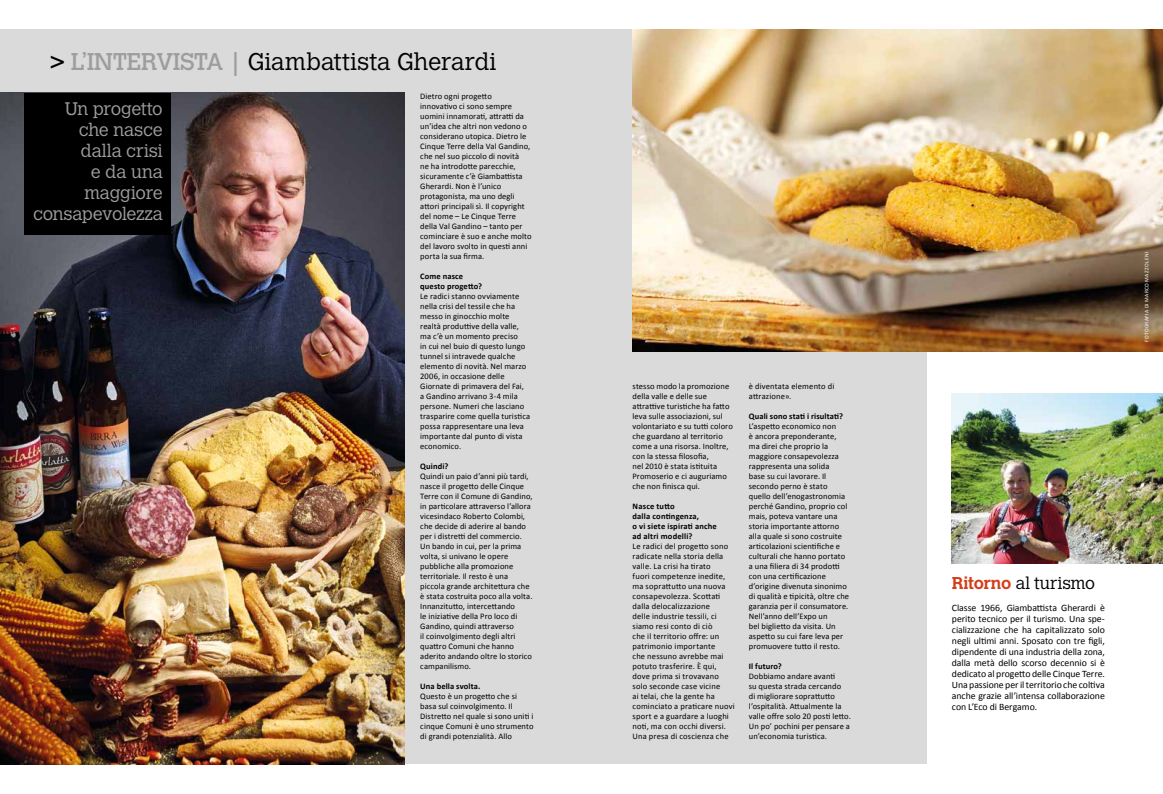
<style>
.page{position:relative;width:1163px;height:794px;background:#fff}
.page>*{position:absolute;margin:0;border:0;box-sizing:border-box;transform-origin:0 0}
.t1{font:300 24px "Calvert MT Std";color:#000}
.t2{font:300 18px/21px "Calvert MT Std";letter-spacing:-.01em;color:#9d9d9c;text-align:right}
.t3{font:300 17px "Calvert MT Std";letter-spacing:.005em;color:#000}
.t4{font:9.8px/11px "Calibri";letter-spacing:-.005em;color:#000;text-align:justify}
.t5{font:8.5px/10px "Calibri";letter-spacing:.01em;color:#000}
.t6{font:700 8.5px/10px "Calibri";letter-spacing:.015em;color:#000}
.t7{font:5.5px "Calibri";letter-spacing:.06em;color:#fff}
.s1{font-weight:400}
.s2{font-weight:400;color:#9d9d9c}
.s3{font-weight:700;color:#d53d18}
</style>
<div class="page">
<div style="left:0;top:30px;width:926px;height:734px;background:#dadada"></div>
<img style="left:0;top:92px;width:404px;height:672px">
<div style="left:25px;top:93px;width:146px;height:141px;background:#000"></div>
<img style="left:632px;top:30px;width:530px;height:322px">
<img style="left:951px;top:394px;width:211px;height:169px">
<h1 class="t1" style="left:50px;top:48px;width:448px"><span class="s1">&gt;</span> <span class="s2">L’INTERVISTA |</span> Giambattista Gherardi</h1>
<p class="t5" style="left:420px;top:91px;width:113px">Dietro ogni progetto<br>innovativo ci sono sempre uomini innamorati, attratti da un’idea che altri non vedono o considerano utopica. Dietro le<br>Cinque Terre della Val Gandino, che nel suo piccolo di novità<br>ne ha introdotte parecchie, sicuramente c’è Giambattista<br>Gherardi. Non è l’unico protagonista, ma uno degli attori principali sì. Il copyright del nome – Le Cinque Terre della Val Gandino – tanto per cominciare è suo e anche molto del lavoro svolto in questi anni porta la sua firma.</p>
<p class="t6" style="left:420px;top:271px;width:63px">Come nasce questo progetto?</p>
<p class="t5" style="left:420px;top:291px;width:111px">Le radici stanno ovviamente nella crisi del tessile che ha messo in ginocchio molte realtà produttive della valle, ma c’è un momento preciso<br>in cui nel buio di questo lungo tunnel si intravede qualche elemento di novità. Nel marzo<br>2006, in occasione delle<br>Giornate di primavera del Fai, a Gandino arrivano 3-4 mila persone. Numeri che lasciano trasparire come quella turistica possa rappresentare una leva importante dal punto di vista economico.</p>
<p class="t6" style="left:420px;top:461px;width:30px">Quindi?</p>
<p class="t5" style="left:420px;top:471px;width:114px">Quindi un paio d’anni più tardi, nasce il progetto delle Cinque<br>Terre con il Comune di Gandino, in particolare attraverso l’allora vicesindaco Roberto Colombi, che decide di aderire al bando per i distretti del commercio.<br>Un bando in cui, per la prima volta, si univano le opere pubbliche alla promozione territoriale. Il resto è una piccola grande architettura che è stata costruita poco alla volta.<br>Innanzitutto, intercettando<br>le iniziative della Pro loco di<br>Gandino, quindi attraverso<br>il coinvolgimento degli altri quattro Comuni che hanno aderito andando oltre lo storico campanilismo.</p>
<p class="t6" style="left:420px;top:681px;width:62px">Una bella svolta.</p>
<p class="t5" style="left:420px;top:691px;width:115px">Questo è un progetto che si basa sul coinvolgimento. Il<br>Distretto nel quale si sono uniti i cinque Comuni è uno strumento di grandi potenzialità. Allo</p>
<h2 class="t2" style="left:33px;top:98px;width:131px">Un progetto che nasce<br>dalla crisi<br>e da una maggiore consapevolezza</h2>
<p class="t5" style="left:632px;top:381px;width:102px">stesso modo la promozione della valle e delle sue attrattive turistiche ha fatto leva sulle associazioni, sul volontariato e su tutti coloro che guardano al territorio come a una risorsa. Inoltre, con la stessa filosofia,<br>nel 2010 è stata istituita<br>Promoserio e ci auguriamo che non finisca qui.</p>
<p class="t6" style="left:632px;top:501px;width:86px">Nasce tutto<br>dalla contingenza,<br>o vi siete ispirati anche ad altri modelli?</p>
<p class="t5" style="left:632px;top:541px;width:104px">Le radici del progetto sono radicate nella storia della valle. La crisi ha tirato<br>fuori competenze inedite, ma soprattutto una nuova consapevolezza. Scottati dalla delocalizzazione<br>delle industrie tessili, ci siamo resi conto di ciò<br>che il territorio offre: un patrimonio importante<br>che nessuno avrebbe mai potuto trasferire. È qui, dove prima si trovavano solo seconde case vicine<br>ai telai, che la gente ha cominciato a praticare nuovi sport e a guardare a luoghi noti, ma con occhi diversi.<br>Una presa di coscienza che</p>
<p class="t5" style="left:748px;top:381px;width:87px">è diventata elemento di attrazione».</p>
<p class="t6" style="left:748px;top:411px;width:96px">Quali sono stati i risultati?</p>
<p class="t5" style="left:748px;top:421px;width:102px">L’aspetto economico non<br>è ancora preponderante, ma direi che proprio la maggiore consapevolezza rappresenta una solida<br>base su cui lavorare. Il secondo perno è stato quello dell’enogastronomia perché Gandino, proprio col mais, poteva vantare una storia importante attorno alla quale si sono costruite articolazioni scientifiche e culturali che hanno portato a una filiera di 34 prodotti con una certificazione d’origine divenuta sinonimo di qualità e tipicità, oltre che garanzia per il consumatore.<br>Nell’anno dell’Expo un<br>bel biglietto da visita. Un aspetto su cui fare leva per promuovere tutto il resto.</p>
<p class="t6" style="left:748px;top:661px;width:34px">Il futuro?</p>
<p class="t5" style="left:748px;top:671px;width:103px">Dobbiamo andare avanti<br>su questa strada cercando<br>di migliorare soprattutto l’ospitalità. Attualmente la valle offre solo 20 posti letto.<br>Un po’ pochini per pensare a un’economia turistica.</p>
<p class="t7" style="left:1142px;top:342px;width:92px;rotate:-90deg">FOTOGRAFIA DI MARCO MAZZOLENI</p>
<h3 class="t3" style="left:951px;top:573px;width:145px"><span class="s3">Ritorno</span> al turismo</h3>
<p class="t4" style="left:951px;top:602px;width:154px">Classe 1966, Giambattista Gherardi è perito tecnico per il turismo. Una spe&shy;cializzazione che ha capitalizzato solo negli ultimi anni. Sposato con tre figli, dipendente di una industria della zona, dalla metà dello scorso decennio si è dedicato al progetto delle Cinque Terre.<br>Una passione per il territorio che coltiva anche grazie all’intensa collaborazione con L’Eco di Bergamo.</p>
</div>
